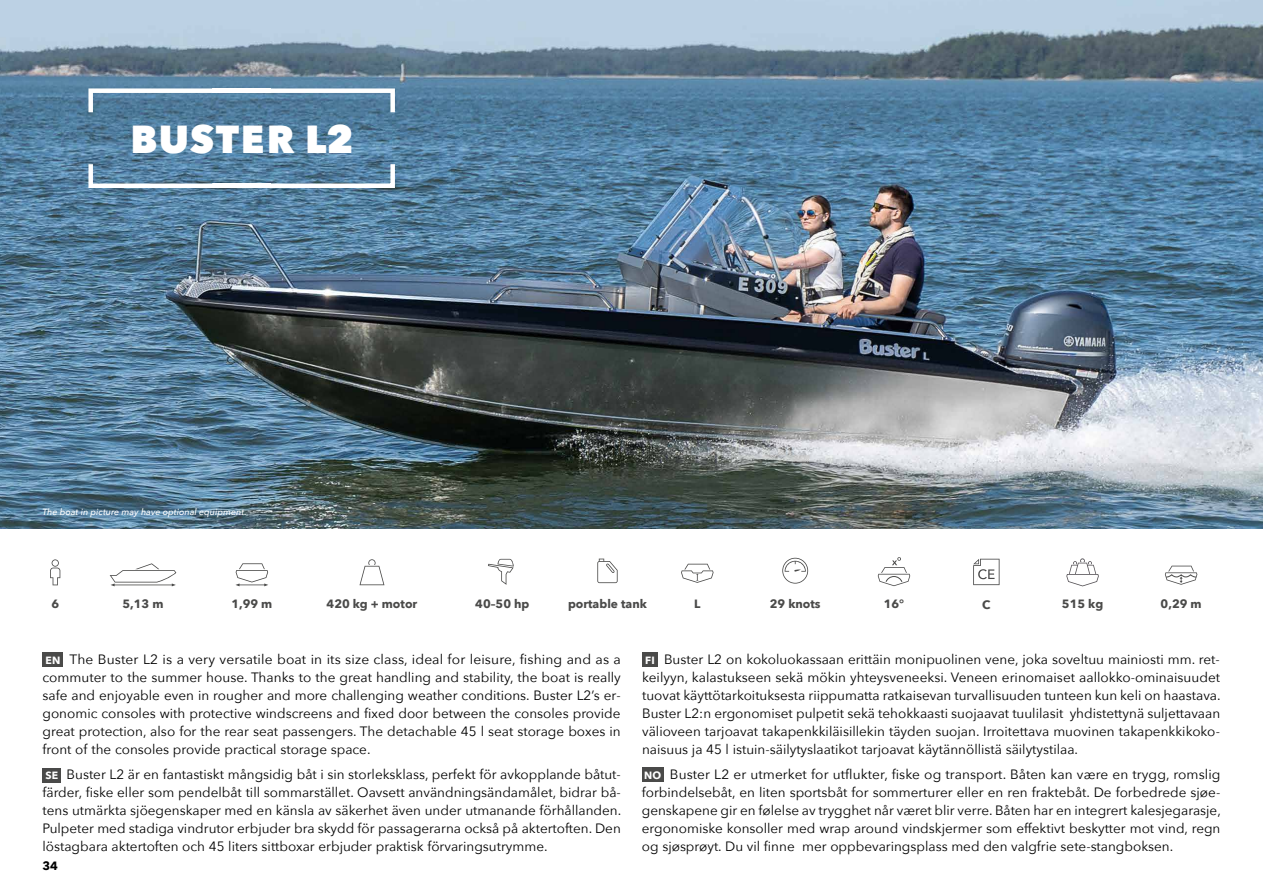
<style>
.page{position:relative;width:1263px;height:893px;background:#fff}
.page>*{position:absolute;margin:0;border:0;box-sizing:border-box;transform-origin:0 0}
.t1{font:800 39px "Avenir Next";letter-spacing:.04em;color:#fff}
.t2{font:13.5px/18px "Avenir Next";color:#000;text-align:justify}
.t3{font:700 12px "Avenir Next";color:#4a4a49}
.t4{font:700 12px "Avenir Next";color:#000}
.t5{font:700 10.5px "Avenir Next";letter-spacing:.02em;color:#fff}
.t6{font:italic 500 9px "Avenir Next";color:#fff}
</style>
<div class="page">
<img style="left:0;top:0;width:1263px;height:529px">
<svg style="left:110px;top:563px;width:66px;height:23px"></svg>
<svg style="left:235px;top:563px;width:33px;height:23px"></svg>
<svg style="left:359px;top:559px;width:25px;height:26px"></svg>
<svg style="left:488px;top:559px;width:26px;height:26px"></svg>
<svg style="left:597px;top:559px;width:21px;height:24px"></svg>
<svg style="left:681px;top:564px;width:32px;height:19px"></svg>
<svg style="left:782px;top:558px;width:26px;height:26px"></svg>
<svg style="left:50px;top:559px;width:10px;height:26px"></svg>
<svg style="left:878px;top:557px;width:32px;height:29px"></svg>
<svg style="left:1165px;top:566px;width:32px;height:19px"></svg>
<svg style="left:1066px;top:558px;width:33px;height:28px"></svg>
<svg style="left:86px;top:86px;width:311px;height:104px;background:#638aa7"></svg>
<div style="left:43px;top:652px;width:20px;height:15px;background:#4a4a49"></div>
<div style="left:642px;top:768px;width:22px;height:14px;background:#4a4a49"></div>
<div style="left:642px;top:652px;width:16px;height:15px;background:#4a4a49"></div>
<div style="left:43px;top:768px;width:18px;height:14px;background:#4a4a49"></div>
<svg style="left:973px;top:559px;width:26px;height:26px"></svg>
<h1 class="t1" style="left:130px;top:115px;width:225px">BUSTER L2</h1>
<p class="t6" style="left:43px;top:504px;width:206px">The boat in picture may have optional equipment.</p>
<p class="t3" style="left:51px;top:594px;width:9px">6</p>
<p class="t3" style="left:123px;top:593px;width:42px">5,13 m</p>
<p class="t3" style="left:231px;top:593px;width:42px">1,99 m</p>
<p class="t3" style="left:327px;top:593px;width:92px">420 kg + motor</p>
<p class="t3" style="left:475px;top:593px;width:56px">40–50 hp</p>
<p class="t3" style="left:568px;top:594px;width:80px">portable tank</p>
<p class="t3" style="left:694px;top:593px;width:8px">L</p>
<p class="t3" style="left:770px;top:594px;width:52px">29 knots</p>
<p class="t3" style="left:884px;top:594px;width:22px">16°</p>
<p class="t3" style="left:982px;top:594px;width:10px">C</p>
<p class="t3" style="left:1062px;top:594px;width:43px">515 kg</p>
<p class="t3" style="left:1161px;top:594px;width:42px">0,29 m</p>
<p class="t2" style="left:43px;top:650px;width:580px;text-indent:27px">The Buster L2 is a very versatile boat in its size class, ideal for leisure, fishing and as a commuter to the summer house. Thanks to the great handling and stability, the boat is really safe and enjoyable even in rougher and more challenging weather conditions. Buster L2’s er&shy;gonomic consoles with protective windscreens and fixed door between the consoles provide great protection, also for the rear seat passengers. The detachable 45 l seat storage boxes in front of the consoles provide practical storage space.</p>
<p class="t5" style="left:45px;top:651px;width:17px">EN</p>
<p class="t2" style="left:642px;top:650px;width:580px;text-indent:22px">Buster L2 on kokoluokassaan erittäin monipuolinen vene, joka soveltuu mainiosti mm. ret&shy;keilyyn, kalastukseen sekä mökin yhteysveneeksi. Veneen erinomaiset aallokko-ominaisuudet tuovat käyttötarkoituksesta riippumatta ratkaisevan turvallisuuden tunteen kun keli on haastava.<br>Buster L2:n ergonomiset pulpetit sekä tehokkaasti suojaavat tuulilasit yhdistettynä suljettavaan välioveen tarjoavat takapenkkiläisillekin täyden suojan. Irroitettava muovinen takapenkkikoko&shy;naisuus ja 45 l istuin-säilytyslaatikot tarjoavat käytännöllistä säilytystilaa.</p>
<p class="t5" style="left:645px;top:651px;width:11px">FI</p>
<p class="t2" style="left:43px;top:765px;width:580px;text-indent:24px">Buster L2 är en fantastiskt mångsidig båt i sin storleksklass, perfekt för avkopplande båtut&shy;färder, fiske eller som pendelbåt till sommarstället. Oavsett användningsändamålet, bidrar bå&shy;tens utmärkta sjöegenskaper med en känsla av säkerhet även under utmanande förhållanden.<br>Pulpeter med stadiga vindrutor erbjuder bra skydd för passagerarna också på aktertoften. Den löstagbara aktertoften och 45 liters sittboxar erbjuder praktisk förvaringsutrymme.</p>
<p class="t5" style="left:46px;top:766px;width:14px">SE</p>
<p class="t2" style="left:642px;top:765px;width:580px;text-indent:28px">Buster L2 er utmerket for utflukter, fiske og transport. Båten kan være en trygg, romslig forbindelsebåt, en liten sportsbåt for sommerturer eller en ren fraktebåt. De forbedrede sjøe&shy;genskapene gir en følelse av trygghet når været blir verre. Båten har en integrert kalesjegarasje, ergonomiske konsoller med wrap around vindskjermer som effektivt beskytter mot vind, regn og sjøsprøyt. Du vil finne mer oppbevaringsplass med den valgfrie sete-stangboksen.</p>
<p class="t5" style="left:644px;top:766px;width:19px">NO</p>
<p class="t4" style="left:43px;top:856px;width:17px">34</p>
</div>
